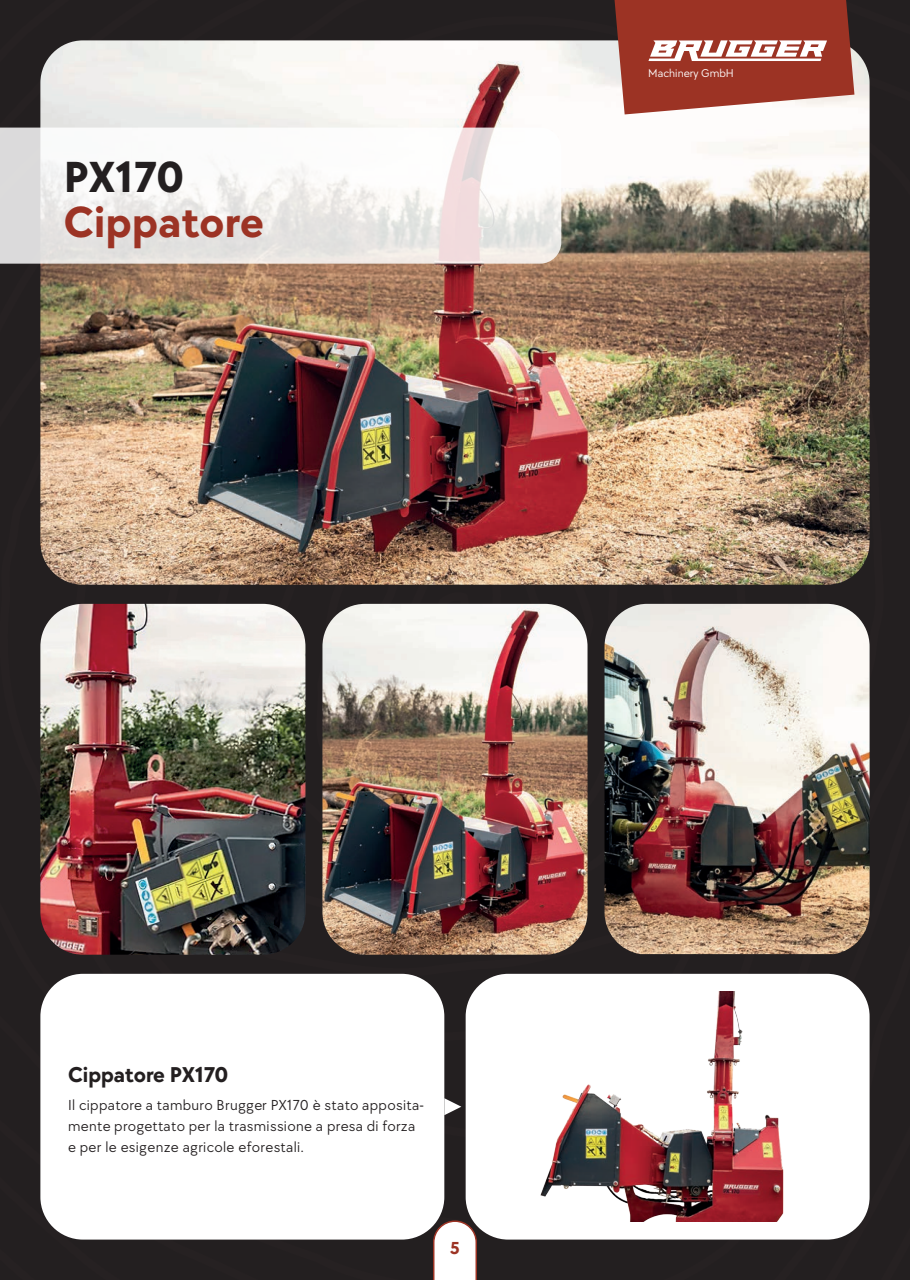
<style>
.page{position:relative;width:910px;height:1280px;background:#fff}
.page>*{position:absolute;margin:0;border:0;box-sizing:border-box;transform-origin:0 0}
.t1{font:700 45px "TT Chocolates Trl";letter-spacing:.01em;color:#9c3324}
.t2{font:700 45px "TT Chocolates Trl";letter-spacing:-.005em;color:#231f20}
.t3{font:700 22.2px "TT Chocolates Trl";color:#231f20}
.t4{font:700 18px "TT Chocolates Trl";color:#9c3324}
.t5{font:15px/21px "TT Chocolates Trl";letter-spacing:.02em;color:#231f20}
.t6{font:11.7px "TT Chocolates Trl";color:#fff}
</style>
<div class="page">
<div style="left:367px;top:0;width:248px;height:16px;background:#231f20"></div>
<div style="left:367px;top:16px;width:543px;height:412px;background:#231f20"></div>
<div style="left:0;top:114px;width:885px;height:830px;background:#231f20"></div>
<div style="left:261px;top:585px;width:374px;height:273px;background:#231f20"></div>
<div style="left:314px;top:585px;width:280px;height:209px;background:#231f20"></div>
<svg style="left:359px;top:585px;width:183px;height:19px"></svg>
<div style="left:392px;top:585px;width:110px;height:19px;background:#231f20"></div>
<div style="left:0;top:944px;width:663px;height:276px;background:#231f20"></div>
<div style="left:663px;top:794px;width:247px;height:433px;background:#231f20"></div>
<div style="left:0;top:1015px;width:52px;height:212px;background:#231f20"></div>
<div style="left:0;top:0;width:367px;height:332px;background:#231f20"></div>
<div style="left:0;top:0;width:159px;height:128px;background:#231f20"></div>
<div style="left:0;top:1227px;width:910px;height:53px;background:#231f20"></div>
<div style="left:466px;top:974px;width:404px;height:265px;background:#fff;border-radius:43px"></div>
<img style="left:322px;top:604px;width:265px;height:351px">
<img style="left:40px;top:40px;width:830px;height:545px">
<img style="left:40px;top:604px;width:265px;height:351px">
<svg style="left:444px;top:1098px;width:17px;height:17px"></svg>
<svg style="left:615px;top:0;width:295px;height:114px;background:#975248"></svg>
<div style="left:40px;top:974px;width:404px;height:265px;background:#fff;border-radius:43px"></div>
<img style="left:540px;top:992px;width:244px;height:229px">
<svg style="left:0;top:128px;width:561px;height:136px"></svg>
<img style="left:604px;top:604px;width:266px;height:350px">
<svg style="left:432px;top:1220px;width:46px;height:60px"></svg>
<h1 class="t2" style="left:64px;top:146px;width:122px">PX170</h1>
<h1 class="t1" style="left:64px;top:191px;width:202px">Cippatore</h1>
<p class="t6" style="left:648px;top:65px;width:87px">Machinery GmbH</p>
<h2 class="t3" style="left:68px;top:1059px;width:162px">Cippatore PX170</h2>
<p class="t5" style="left:68px;top:1094px;width:357px">Il cippatore a tamburo Brugger PX170 è stato apposita&shy;mente progettato per la trasmissione a presa di forza e per le esigenze agricole eforestali.</p>
<p class="t4" style="left:450px;top:1235px;width:11px">5</p>
</div>
